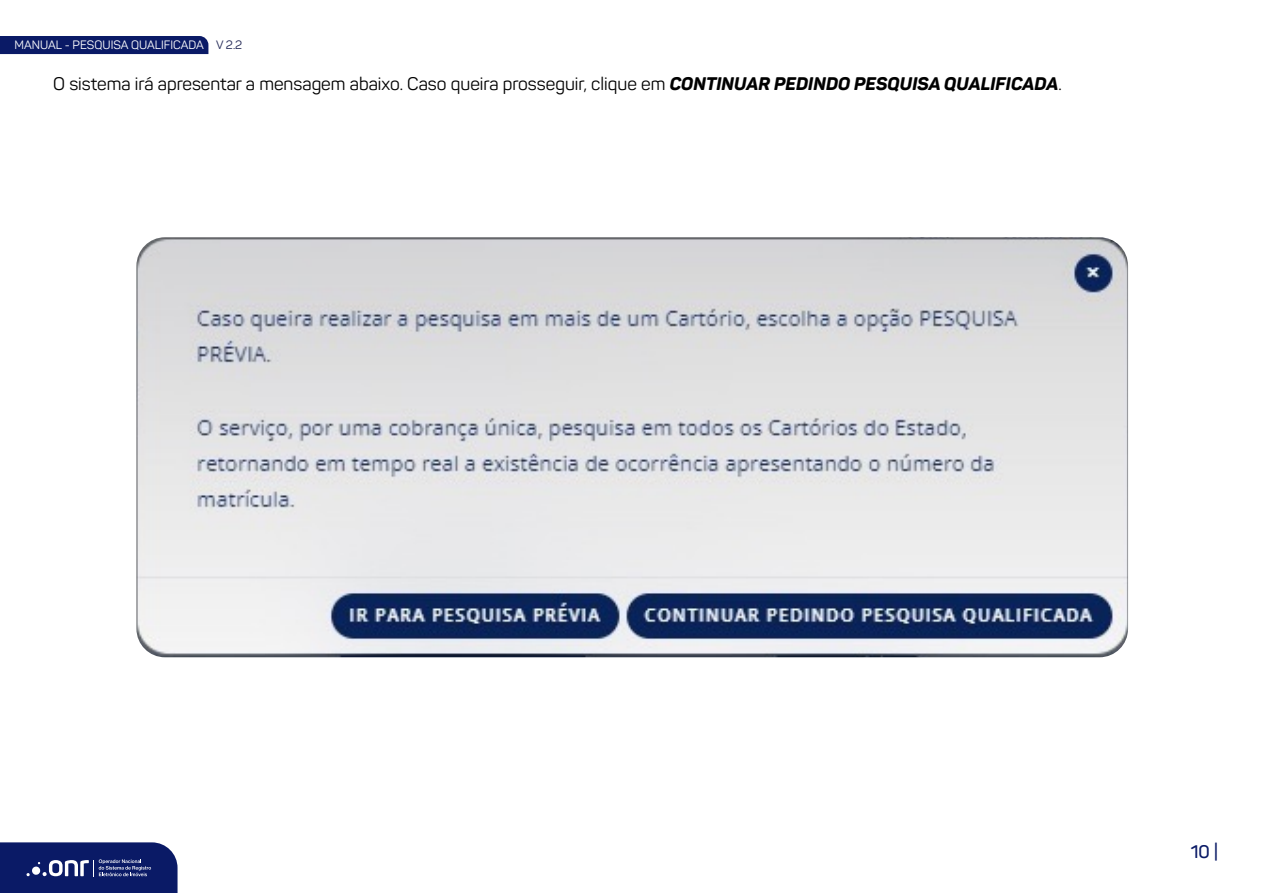
<style>
.page{position:relative;width:1263px;height:893px;background:#fff}
.page>*{position:absolute;margin:0;border:0;box-sizing:border-box;transform-origin:0 0}
.t1{font:18px "Panton";color:#000}
.t2{font:600 18px "Panton";color:#0a1a66}
.t3{font:12px "Panton";color:#fff}
.s1{color:#242a57}
.s2{font-weight:800;font-style:italic}
</style>
<div class="page">
<div style="left:0;top:36px;width:208px;height:18px;background:#0a1a66"></div>
<svg style="left:0;top:842px;width:178px;height:51px;background:#1f2d73"></svg>
<img style="left:136px;top:237px;width:992px;height:420px">
<p class="t3" style="left:15px;top:38px;width:229px">MANUAL - PESQUISA QUALIFICADA <span class="s1">V 2.2</span></p>
<p class="t1" style="left:53px;top:72px;width:1010px">O sistema irá apresentar a mensagem abaixo. Caso queira prosseguir, clique em <span class="s2">CONTINUAR PEDINDO PESQUISA QUALIFICADA</span>.</p>
<p class="t2" style="left:1191px;top:841px;width:29px">10 |</p>
</div>
